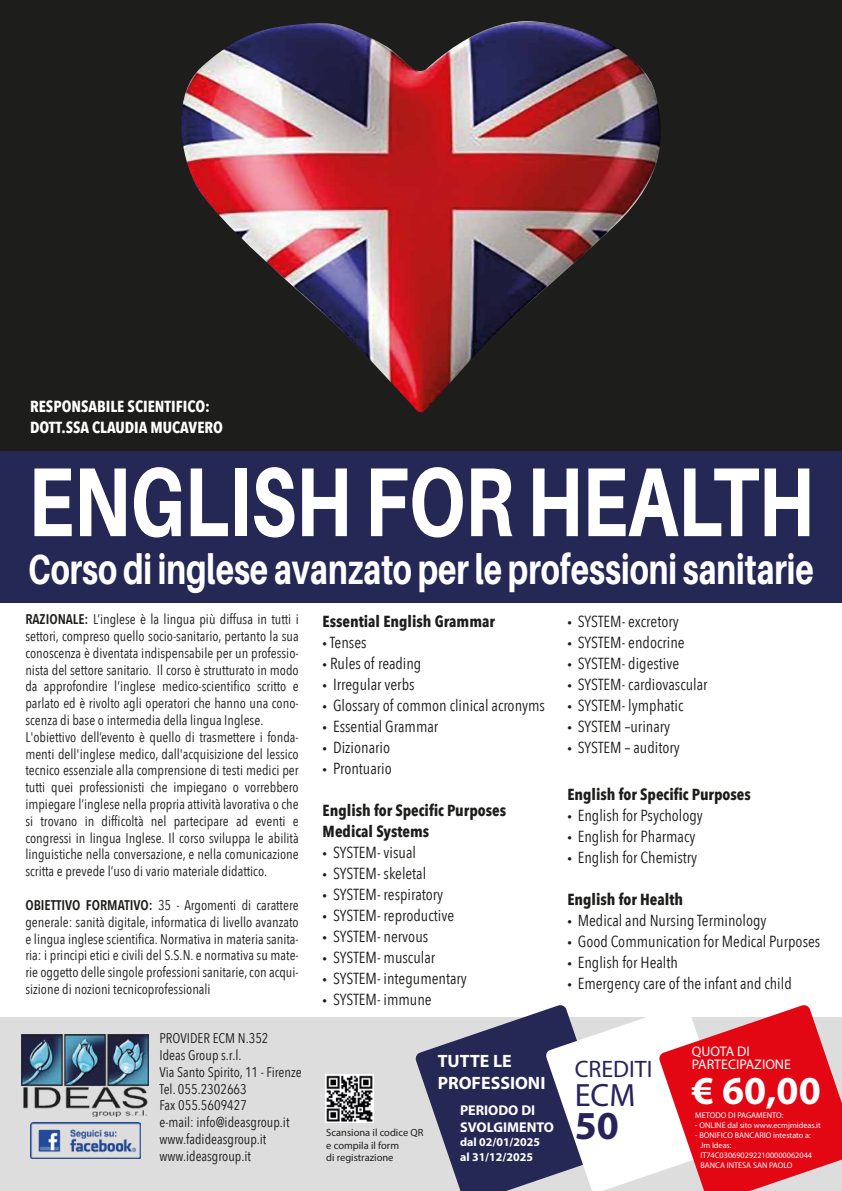
<style>
.page{position:relative;width:842px;height:1191px;background:#fff}
.page>*{position:absolute;margin:0;border:0;box-sizing:border-box;transform-origin:0 0}
.t1{font:800 98px "Aileron";color:#fff;scale:.74 1}
.t2{font:800 42px "Aileron";color:#fff;scale:.74 1}
.t3{font:700 39.8px "Myriad Pro";color:#fff}
.t4{font:700 39.8px "Myriad Pro";color:#29235c}
.t5{font:32.4px "Myriad Pro";color:#29235c}
.t6{font:23.9px "Myriad Pro";color:#29235c}
.t7{font:700 17.9px/21.5px "Myriad Pro";color:#fff}
.t8{font:16px "Avenir Next Condensed";color:#1d1d1b}
.t9{font:700 16px/21px "Avenir Next Condensed";color:#1d1d1b}
.t10{font:700 16px/21px "Avenir Next Condensed";color:#fff}
.t11{font:700 14.2px/17px "Myriad Pro";color:#fff}
.t12{font:14px/16.8px "Avenir Next Condensed";color:#1d1d1b}
.t13{font:13.9px/13px "Myriad Pro";color:#fff}
.t14{font:700 11.9px/14.3px "Myriad Pro";color:#fff}
.t15{font:10.5px/12.6px "Myriad Pro";color:#1e1e1c}
.t16{font:8.3px/10px "Myriad Pro";color:#fff}
.s1{font-weight:600}
.s2{font-family:"Myriad Pro"}
</style>
<div class="page">
<div style="left:0;top:1017px;width:842px;height:174px;background:#ddd"></div>
<img style="left:30px;top:1122px;width:110px;height:36px">
<img style="left:22px;top:1034px;width:127px;height:83px">
<div style="left:0;top:0;width:842px;height:451px;background:#1d1d1b"></div>
<svg style="left:415px;top:1005px;width:427px;height:186px"></svg>
<img style="left:181px;top:21px;width:480px;height:392px">
<div style="left:0;top:451px;width:842px;height:151px;background:#252754"></div>
<img style="left:326px;top:1074px;width:48px;height:48px">
<p class="t10" style="left:30px;top:396px;width:194px">RESPONSABILE SCIENTIFICO:<br>DOTT.SSA CLAUDIA MUCAVERO</p>
<h1 class="t1" style="left:28px;top:446px;width:1063px">ENGLISH FOR HEALTH</h1>
<h2 class="t2" style="left:28px;top:545px;width:1063px">Corso di inglese avanzato per le professioni sanitarie</h2>
<p class="t12" style="left:25px;top:610px;width:275px"><span class="s1">RAZIONALE:</span> L’inglese è la lingua più diffusa in tutti i settori, compreso quello socio-sanitario, pertanto la sua conoscenza è diventata indispensabile per un professio&shy;nista del settore sanitario. Il corso è strutturato in modo da approfondire l’inglese medico-scientifico scritto e parlato ed è rivolto agli operatori che hanno una cono&shy;scenza di base o intermedia della lingua Inglese.<br>L'obiettivo dell’evento è quello di trasmettere i fonda&shy;menti dell'inglese medico, dall'acquisizione del lessico tecnico essenziale alla comprensione di testi medici per tutti quei professionisti che impiegano o vorrebbero impiegare l’inglese nella propria attività lavorativa o che si trovano in difficoltà nel partecipare ad eventi e congressi in lingua Inglese. Il corso sviluppa le abilità linguistiche nella conversazione, e nella comunicazione scritta e prevede l’uso di vario materiale didattico.</p>
<p class="t12" style="left:25px;top:896px;width:275px;text-align:justify"><span class="s1">OBIETTIVO FORMATIVO:</span> 35 - Argomenti di carattere generale: sanità digitale, informatica di livello avanzato e lingua inglese scientifica. Normativa in materia sanita&shy;ria: i principi etici e civili del S.S.N. e normativa su mate&shy;rie oggetto delle singole professioni sanitarie, con acqui&shy;sizione di nozioni tecnicoprofessionali</p>
<p class="t12" style="left:159px;top:1029px;width:144px">PROVIDER ECM N.352<br>Ideas Group s.r.l.<br>Via Santo Spirito, 11 - Firenze<br>Tel. 055.2302663<br>Fax 055.5609427<br>e-mail: info@ideasgroup.it www.fadideasgroup.it www.ideasgroup.it</p>
<p class="t9" style="left:323px;top:611px;width:174px">Essential English Grammar</p>
<p class="t8" style="left:323px;top:629px;width:45px"><span class="s2">•</span> Tenses</p>
<p class="t8" style="left:323px;top:650px;width:100px"><span class="s2">•</span> Rules of reading</p>
<p class="t8" style="left:323px;top:671px;width:93px"><span class="s2">•</span> Irregular verbs</p>
<p class="t8" style="left:323px;top:692px;width:224px"><span class="s2">•</span> Glossary of common clinical acronyms</p>
<p class="t8" style="left:323px;top:713px;width:117px"><span class="s2">•</span> Essential Grammar</p>
<p class="t8" style="left:323px;top:734px;width:69px"><span class="s2">•</span> Dizionario</p>
<p class="t8" style="left:323px;top:755px;width:71px"><span class="s2">•</span> Prontuario</p>
<p class="t9" style="left:323px;top:800px;width:185px">English for Specific Purposes<br>Medical Systems</p>
<p class="t8" style="left:323px;top:839px;width:95px"><span class="s2">•</span> SYSTEM- visual</p>
<p class="t8" style="left:323px;top:860px;width:105px"><span class="s2">•</span> SYSTEM- skeletal</p>
<p class="t8" style="left:323px;top:881px;width:122px"><span class="s2">•</span> SYSTEM- respiratory</p>
<p class="t8" style="left:323px;top:902px;width:133px"><span class="s2">•</span> SYSTEM- reproductive</p>
<p class="t8" style="left:323px;top:923px;width:107px"><span class="s2">•</span> SYSTEM- nervous</p>
<p class="t8" style="left:323px;top:944px;width:114px"><span class="s2">•</span> SYSTEM- muscular</p>
<p class="t8" style="left:323px;top:965px;width:146px"><span class="s2">•</span> SYSTEM- integumentary</p>
<p class="t8" style="left:323px;top:986px;width:111px"><span class="s2">•</span> SYSTEM- immune</p>
<p class="t8" style="left:567px;top:608px;width:113px"><span class="s2">•</span> SYSTEM- excretory</p>
<p class="t8" style="left:567px;top:629px;width:119px"><span class="s2">•</span> SYSTEM- endocrine</p>
<p class="t8" style="left:567px;top:650px;width:113px"><span class="s2">•</span> SYSTEM- digestive</p>
<p class="t8" style="left:567px;top:671px;width:142px"><span class="s2">•</span> SYSTEM- cardiovascular</p>
<p class="t8" style="left:567px;top:692px;width:118px"><span class="s2">•</span> SYSTEM- lymphatic</p>
<p class="t8" style="left:567px;top:713px;width:104px"><span class="s2">•</span> SYSTEM –urinary</p>
<p class="t8" style="left:567px;top:734px;width:114px"><span class="s2">•</span> SYSTEM – auditory</p>
<p class="t9" style="left:567px;top:784px;width:185px">English for Specific Purposes</p>
<p class="t8" style="left:567px;top:802px;width:137px"><span class="s2">•</span> English for Psychology</p>
<p class="t8" style="left:567px;top:823px;width:130px"><span class="s2">•</span> English for Pharmacy</p>
<p class="t8" style="left:567px;top:844px;width:131px"><span class="s2">•</span> English for Chemistry</p>
<p class="t9" style="left:567px;top:889px;width:117px">English for Health</p>
<p class="t8" style="left:567px;top:907px;width:201px"><span class="s2">•</span> Medical and Nursing Terminology</p>
<p class="t8" style="left:567px;top:928px;width:254px"><span class="s2">•</span> Good Communication for Medical Purposes</p>
<p class="t8" style="left:567px;top:949px;width:112px"><span class="s2">•</span> English for Health</p>
<p class="t8" style="left:567px;top:970px;width:226px"><span class="s2">•</span> Emergency care of the infant and child</p>
<p class="t15" style="left:326px;top:1126px;width:99px">Scansiona il codice QR e compila il form<br>di registrazione</p>
<p class="t7" style="left:438px;top:1050px;width:109px">TUTTE LE<br>PROFESSIONI</p>
<p class="t11" style="left:460px;top:1101px;width:96px">PERIODO DI<br>SVOLGIMENTO</p>
<p class="t14" style="left:460px;top:1134px;width:82px">dal 02/01/2025 al 31/12/2025</p>
<h3 class="t6" style="left:575px;top:1053px;width:79px">CREDITI</h3>
<h3 class="t5" style="left:575px;top:1075px;width:62px">ECM</h3>
<h3 class="t4" style="left:575px;top:1099px;width:46px">50</h3>
<p class="t13" style="left:692px;top:1044px;width:101px">QUOTA DI<br>PARTECIPAZIONE</p>
<h3 class="t3" style="left:692px;top:1064px;width:130px">€ 60,00</h3>
<p class="t16" style="left:695px;top:1109px;width:90px">METODO DI PAGAMENTO:</p>
<p class="t16" style="left:695px;top:1119px;width:127px">- ONLINE dal sito www.ecmjmideas.it</p>
<p class="t16" style="left:700px;top:1129px;width:113px;text-indent:-5px">- BONIFICO BANCARIO intestato a:<br>Jm Ideas:<br>IT74C0306902922100000062044<br>BANCA INTESA SAN PAOLO</p>
</div>
